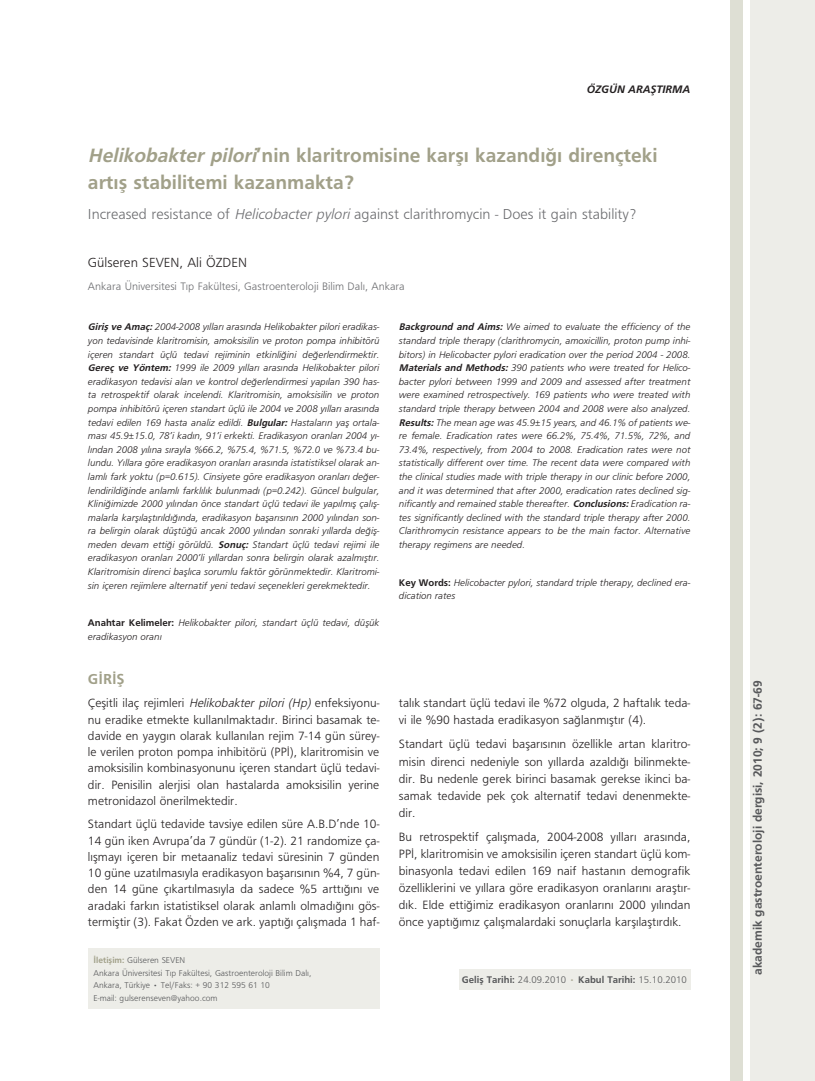
<style>
.page{position:relative;width:815px;height:1081px;background:#fff}
.page>*{position:absolute;margin:0;border:0;box-sizing:border-box;transform-origin:0 0}
.t1{font:20px/27.1px "Frugal Sans Prestij";color:#a1a089}
.t2{font:15px "Frugal Sans";color:#6c6d70}
.t3{font:15px "Frugal Sans Prestij";color:#a1a089}
.t4{font:13.75px "Frugal Sans";color:#231f20}
.t5{font:12.5px/16.2px "Frugal Sans";color:#231f20;text-align:justify}
.t6{font:12.5px "Frugal Sans Prestij";color:#57585a}
.t7{font:11.25px "Frugal Sans";color:#6c6d70}
.t8{font:italic 700 11.25px "Frugal Sans";color:#231f20}
.t9{font:italic 10px/13.6px "Frugal Sans";color:#231f20;text-align:justify}
.t10{font:10px "Frugal Sans Prestij";color:#57585a}
.t11{font:8.75px/12.5px "Frugal Sans";color:#57585a}
.s1{font-style:italic}
.s2{font-family:"Frugal Sans Prestij"}
.s3{font-family:"Frugal Sans Prestij";font-style:normal}
.s4{font-family:"Frugal Sans Prestij";color:#a1a089}
.s5{font-family:"Frugal Sans"}
.s6{font-family:"Frugal Sans";color:#b1af9c}
</style>
<div class="page">
<div style="left:750px;top:1px;width:64px;height:1080px;background:#edede8"></div>
<div style="left:730px;top:1px;width:13px;height:1080px;background:#dedfd4"></div>
<div style="left:459px;top:968px;width:231px;height:21px;background:#edede8"></div>
<div style="left:88px;top:948px;width:291px;height:61px;background:#edede8"></div>
<p class="t8" style="left:587px;top:85px;width:105px">ÖZGÜN ARAfiTIRMA</p>
<h1 class="t1" style="left:88px;top:144px;width:571px"><span class="s1">Helikobakter pilori</span>’nin klaritromisine karfl› kazand›¤› dirençteki art›fl stabilitemi kazanmakta?</h1>
<h2 class="t2" style="left:88px;top:208px;width:550px">Increased resistance of <span class="s1">Helicobacter pylori</span>against clarithromycin - Does it gain stability?</h2>
<h3 class="t4" style="left:88px;top:257px;width:161px">Gülseren SEVEN, Ali ÖZDEN</h3>
<p class="t7" style="left:88px;top:282px;width:318px">Ankara Üniversitesi T›p Fakültesi, Gastroenteroloji Bilim Dal›, Ankara</p>
<p class="t9" style="left:88px;top:321px;width:293px"><span class="s2">Girifl ve Amaç:</span>2004-2008 y›llar› aras›nda Helikobakter pilori eradikas&shy;yon tedavisinde klaritromisin, amoksisilin ve proton pompa inhibitörü içeren standart üçlü tedavi rejiminin etkinli¤ini de¤erlendirmektir.<br><span class="s2">Gereç ve Yöntem:</span> 1999 ile 2009 y›llar› aras›nda Helikobakter pilori eradikasyon tedavisi alan ve kontrol de¤erlendirmesi yap›lan 390 has&shy;ta retrospektif olarak incelendi. Klaritromisin, amoksisilin ve proton pompa inhibitörü içeren standart üçlü ile 2004 ve 2008 y›llar› aras›nda tedavi edilen 169 hasta analiz edildi. <span class="s2">Bulgular:</span> Hastalar›n yafl ortala&shy;mas› 45.9±15.0, 78’i kad›n, 91’i erkekti. Eradikasyon oranlar› 2004 y›- l›ndan 2008 y›l›na s›rayla %66.2, %75.4, %71.5, %72.0 ve %73.4 bu&shy;lundu. Y›llara göre eradikasyon oranlar› aras›nda istatistiksel olarak an&shy;laml› fark yoktu (p=0.615). Cinsiyete göre eradikasyon oranlar› de¤er&shy;lendirildi¤inde anlaml› farkl›l›k bulunmad› (p=0.242). Güncel bulgular, Klini¤imizde 2000 y›l›ndan önce standart üçlü tedavi ile yap›lm›fl çal›fl&shy;malarla karfl›laflt›r›ld›¤›nda, eradikasyon baflar›s›n›n 2000 y›l›ndan son&shy;ra belirgin olarak düfltü¤ü ancak 2000 y›l›ndan sonraki y›llarda de¤ifl&shy;meden devam etti¤i görüldü. <span class="s2">Sonuç:</span> Standart üçlü tedavi rejimi ile eradikasyon oranlar› 2000’li y›llardan sonra belirgin olarak azalm›flt›r.<br>Klaritromisin direnci bafll›ca sorumlu faktör görünmektedir. Klaritromi&shy;sin içeren rejimlere alternatif yeni tedavi seçenekleri gerekmektedir.</p>
<p class="t9" style="left:88px;top:617px;width:293px"><span class="s3">Anahtar Kelimeler:</span> Helikobakter pilori, standart üçlü tedavi, düflük eradikasyon oran›</p>
<h2 class="t3" style="left:88px;top:673px;width:38px">G‹R‹fi</h2>
<p class="t5" style="left:88px;top:696px;width:293px">Çeflitli ilaç rejimleri <span class="s1">Helikobakter pilori (Hp)</span> enfeksiyonu&shy;nu eradike etmekte kullan›lmaktad›r. Birinci basamak te&shy;davide en yayg›n olarak kullan›lan rejim 7-14 gün sürey&shy;le verilen proton pompa inhibitörü (PP‹), klaritromisin ve amoksisilin kombinasyonunu içeren standart üçlü tedavi&shy;dir. Penisilin alerjisi olan hastalarda amoksisilin yerine metronidazol önerilmektedir.</p>
<p class="t5" style="left:88px;top:817px;width:293px">Standart üçlü tedavide tavsiye edilen süre A.B.D’nde 10- 14 gün iken Avrupa’da 7 gündür (1-2). 21 randomize ça&shy;l›flmay› içeren bir metaanaliz tedavi süresinin 7 günden 10 güne uzat›lmas›yla eradikasyon baflar›s›n›n %4, 7 gün&shy;den 14 güne ç›kart›lmas›yla da sadece %5 artt›¤›n› ve aradaki fark›n istatistiksel olarak anlaml› olmad›¤›n› gös&shy;termifltir (3). Fakat Özden ve ark. yapt›¤› çal›flmada 1 haf-</p>
<p class="t11" style="left:93px;top:955px;width:219px"><span class="s4">‹letiflim:</span> Gülseren SEVEN<br>Ankara Üniversitesi T›p Fakültesi, Gastroenteroloji Bilim Dal›, Ankara, Türkiye • Tel/Faks: + 90 312 595 61 10<br>E-mail: gulserenseven@yahoo.com</p>
<p class="t9" style="left:399px;top:321px;width:293px"><span class="s2">Background and Aims:</span> We aimed to evaluate the efficiency of the standard triple therapy (clarithromycin, amoxicillin, proton pump inhi&shy;bitors) in Helicobacter pylori eradication over the period 2004 - 2008.<br><span class="s2">Materials and Methods:</span> 390 patients who were treated for Helico&shy;bacter pylori between 1999 and 2009 and assessed after treatment were examined retrospectively. 169 patients who were treated with standard triple therapy between 2004 and 2008 were also analyzed.<br><span class="s2">Results:</span>The mean age was 45.9±15 years, and 46.1% of patients we&shy;re female. Eradication rates were 66.2%, 75.4%, 71.5%, 72%, and 73.4%, respectively, from 2004 to 2008. Eradication rates were not statistically different over time. The recent data were compared with the clinical studies made with triple therapy in our clinic before 2000, and it was determined that after 2000, eradication rates declined sig&shy;nificantly and remained stable thereafter. <span class="s2">Conclusions:</span>Eradication ra&shy;tes significantly declined with the standard triple therapy after 2000.<br>Clarithromycin resistance appears to be the main factor. Alternative therapy regimens are needed.</p>
<p class="t9" style="left:399px;top:576px;width:293px"><span class="s3">Key Words:</span> Helicobacter pylori, standard triple therapy, declined era&shy;dication rates</p>
<p class="t5" style="left:399px;top:695px;width:293px;line-height:17px">tal›k standart üçlü tedavi ile %72 olguda, 2 haftal›k teda&shy;vi ile %90 hastada eradikasyon sa¤lanm›flt›r (4).</p>
<p class="t5" style="left:399px;top:737px;width:293px;line-height:17px">Standart üçlü tedavi baflar›s›n›n özellikle artan klaritro&shy;misin direnci nedeniyle son y›llarda azald›¤› bilinmekte&shy;dir. Bu nedenle gerek birinci basamak gerekse ikinci ba&shy;samak tedavide pek çok alternatif tedavi denenmekte&shy;dir.</p>
<p class="t5" style="left:399px;top:829px;width:293px;line-height:17px">Bu retrospektif çal›flmada, 2004-2008 y›llar› aras›nda, PP‹, klaritromisin ve amoksisilin içeren standart üçlü kom&shy;binasyonla tedavi edilen 169 naif hastan›n demografik özelliklerini ve y›llara göre eradikasyon oranlar›n› araflt›r&shy;d›k. Elde etti¤imiz eradikasyon oranlar›n› 2000 y›l›ndan önce yapt›¤›m›z çal›flmalardaki sonuçlarla karfl›laflt›rd›k.</p>
<p class="t10" style="left:462px;top:975px;width:226px">Gelifl Tarihi: <span class="s5">24.09.2010</span> <span class="s6">•</span> Kabul Tarihi: <span class="s5">15.10.2010</span></p>
<p class="t6" style="left:753px;top:975px;width:296px;rotate:-90deg">akademik gastroenteroloji dergisi, 2010; 9 (2): 67-69</p>
</div>
